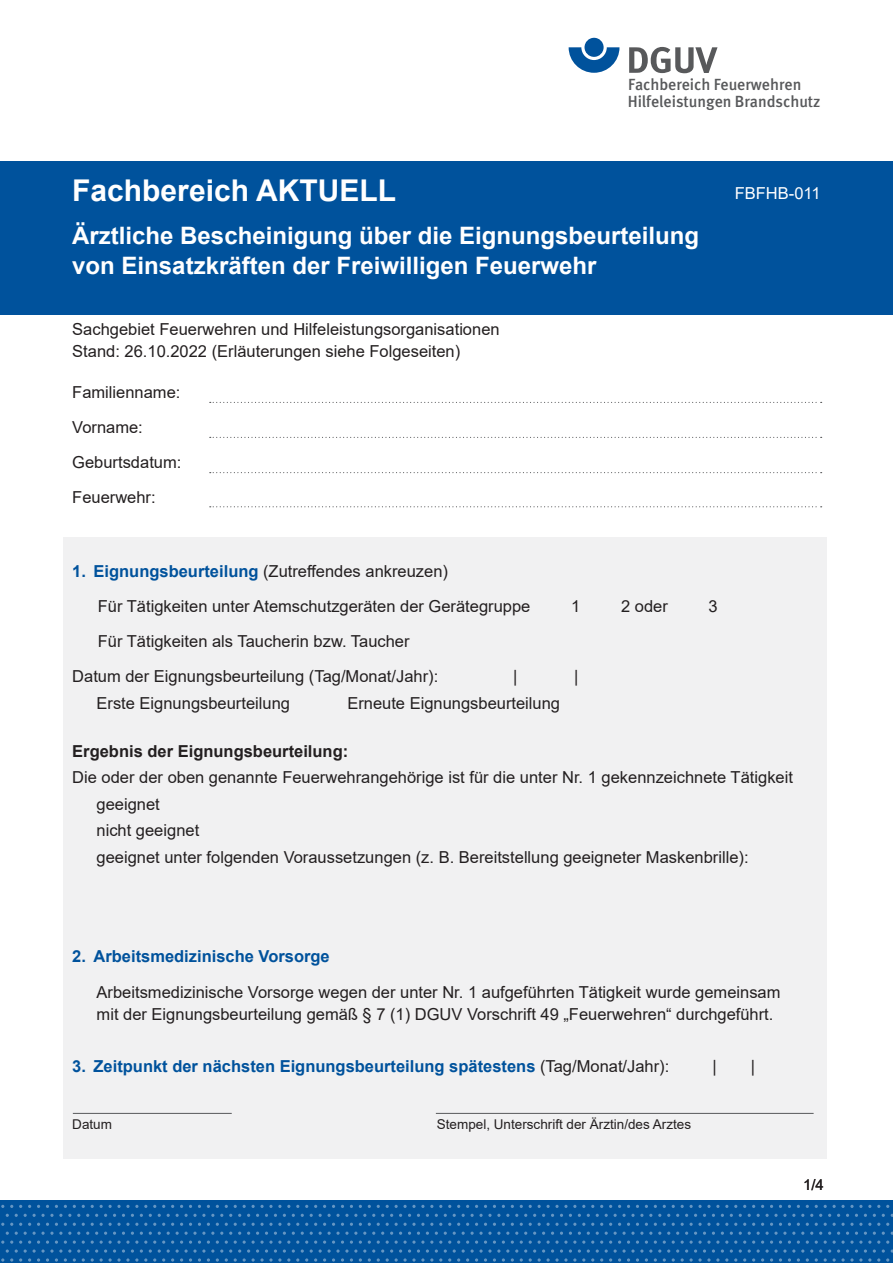
<style>
.page{position:relative;width:893px;height:1263px;background:#fff}
.page>*{position:absolute;margin:0;border:0;box-sizing:border-box;transform-origin:0 0}
._01_Überschriften_D_-_Überschrift_weiss_2{font:700 30px "Arial";color:#fff}
._01_Überschriften_D_-_Unter-Überschrift_w{font:700 24px/30px "Arial";color:#fff}
._02_Fließtext_Fließtext{font:16.5px/22.2px "Arial";color:#231f20}
._02_Fließtext_Fließtext_nummeriert{font:700 16.5px "Arial";color:#00529c}
._02_Fließtext_Fließtext_nummeriert-2{font:16.5px "Arial";color:#231f20}
._02_Fließtext_Fließtext-2{font:700 16.5px "Arial";color:#231f20}
._02_Fließtext_Kolumnentitel{font:16.5px "Arial";color:#fff}
.t1{font:500 16.2px/17px "DGUV Meta";color:#58595b}
.t2{font:15px "Arial";color:#231f20}
._02_Fließtext_Fließtext-3{font:13.5px "Arial";color:#231f20}
.s1{font-weight:700;color:#00529c}
.s2{font-weight:400;color:#231f20}
</style>
<div class="page">
<div style="left:0;top:1200px;width:893px;height:63px;background:#00529c"></div>
<svg style="left:243px;top:1205px;width:38px;height:3px"></svg>
<svg style="left:386px;top:1205px;width:47px;height:3px"></svg>
<svg style="left:538px;top:1205px;width:38px;height:3px"></svg>
<svg style="left:681px;top:1205px;width:38px;height:3px"></svg>
<svg style="left:824px;top:1205px;width:38px;height:3px"></svg>
<svg style="left:176px;top:1214px;width:38px;height:3px"></svg>
<svg style="left:319px;top:1214px;width:38px;height:3px"></svg>
<svg style="left:462px;top:1214px;width:38px;height:3px"></svg>
<svg style="left:605px;top:1214px;width:38px;height:3px"></svg>
<svg style="left:748px;top:1214px;width:38px;height:3px"></svg>
<svg style="left:323px;top:1223px;width:352px;height:38px"></svg>
<svg style="left:676px;top:1223px;width:217px;height:38px"></svg>
<svg style="left:100px;top:1205px;width:38px;height:3px"></svg>
<svg style="left:33px;top:1214px;width:38px;height:3px"></svg>
<svg style="left:1px;top:1223px;width:321px;height:38px"></svg>
<div style="left:0;top:161px;width:893px;height:153px;background:#00529c"></div>
<div style="left:64px;top:538px;width:763px;height:621px;background:#f1f1f2"></div>
<svg style="left:569px;top:47px;width:50px;height:26px"></svg>
<div style="left:584px;top:38px;width:20px;height:19px;background:#00529c;border-radius:50%"></div>
<svg style="left:629px;top:47px;width:88px;height:26px"></svg>
<svg style="left:210px;top:402px;width:607px;height:1px"></svg>
<svg style="left:210px;top:437px;width:607px;height:1px"></svg>
<svg style="left:210px;top:472px;width:607px;height:1px"></svg>
<svg style="left:210px;top:506px;width:607px;height:1px"></svg>
<hr style="left:73px;top:1113px;width:159px;height:1px;background:#58595b">
<hr style="left:436px;top:1113px;width:378px;height:1px;background:#58595b">
<p class="t1" style="left:628px;top:77px;width:194px">Fachbereich Feuerwehren<br>Hilfeleistungen Brandschutz</p>
<h1 class="_01_Überschriften_D_-_Überschrift_weiss_2" style="left:72px;top:169px;width:325px">Fachbereich AKTUELL</h1>
<h1 class="_01_Überschriften_D_-_Unter-Überschrift_w" style="left:72px;top:220px;width:628px">Ärztliche Bescheinigung über die Eignungsbeurteilung von Einsatzkräften der Freiwilligen Feuerwehr</h1>
<p class="_02_Fließtext_Fließtext" style="left:72px;top:317px;width:429px">Sachgebiet Feuerwehren und Hilfeleistungsorganisationen<br>Stand: 26.10.2022 (Erläuterungen siehe Folgeseiten)</p>
<p class="_02_Fließtext_Fließtext" style="left:72px;top:381px;width:110px">Familienname:</p>
<p class="_02_Fließtext_Fließtext" style="left:72px;top:416px;width:72px">Vorname:</p>
<p class="_02_Fließtext_Fließtext" style="left:72px;top:451px;width:111px">Geburtsdatum:</p>
<p class="_02_Fließtext_Fließtext" style="left:72px;top:486px;width:85px">Feuerwehr:</p>
<p class="_02_Fließtext_Kolumnentitel" style="left:735px;top:182px;width:87px">FBFHB-011</p>
<p class="_02_Fließtext_Fließtext_nummeriert-2" style="left:72px;top:560px;width:377px"><span class="s1">1. Eignungsbeurteilung</span> (Zutreffendes ankreuzen)</p>
<p class="_02_Fließtext_Fließtext" style="left:98px;top:595px;width:434px">Für Tätigkeiten unter Atemschutzgeräten der Gerätegruppe</p>
<p class="_02_Fließtext_Fließtext" style="left:571px;top:595px;width:11px">1</p>
<p class="_02_Fließtext_Fließtext" style="left:621px;top:595px;width:48px">2 oder</p>
<p class="_02_Fließtext_Fließtext" style="left:709px;top:595px;width:11px">3</p>
<p class="_02_Fließtext_Fließtext" style="left:98px;top:630px;width:313px">Für Tätigkeiten als Taucherin bzw. Taucher</p>
<p class="_02_Fließtext_Fließtext" style="left:72px;top:665px;width:367px">Datum der Eignungsbeurteilung (Tag/Monat/Jahr):</p>
<p class="_02_Fließtext_Fließtext" style="left:513px;top:665px;width:6px">|</p>
<p class="_02_Fließtext_Fließtext" style="left:574px;top:665px;width:6px">|</p>
<p class="_02_Fließtext_Fließtext" style="left:97px;top:692px;width:195px">Erste Eignungsbeurteilung</p>
<p class="_02_Fließtext_Fließtext" style="left:347px;top:692px;width:214px">Erneute Eignungsbeurteilung</p>
<p class="_02_Fließtext_Fließtext-2" style="left:72px;top:739px;width:277px">Ergebnis der Eignungsbeurteilung:</p>
<p class="_02_Fließtext_Fließtext" style="left:72px;top:766px;width:722px">Die oder der oben genannte Feuerwehrangehörige ist für die unter Nr. 1 gekennzeichnete Tätigkeit</p>
<p class="_02_Fließtext_Fließtext" style="left:97px;top:792px;width:65px">geeignet</p>
<p class="_02_Fließtext_Fließtext" style="left:97px;top:819px;width:104px">nicht geeignet</p>
<p class="_02_Fließtext_Fließtext" style="left:97px;top:846px;width:654px">geeignet unter folgenden Voraussetzungen (z. B. Bereitstellung geeigneter Maskenbrille):</p>
<p class="_02_Fließtext_Fließtext_nummeriert" style="left:72px;top:945px;width:259px">2. Arbeitsmedizinische Vorsorge</p>
<p class="_02_Fließtext_Fließtext" style="left:97px;top:980px;width:685px">Arbeitsmedizinische Vorsorge wegen der unter Nr. 1 aufgeführten Tätigkeit wurde gemeinsam mit der Eignungsbeurteilung gemäß § 7 (1) DGUV Vorschrift 49 „Feuerwehren“ durchgeführt.</p>
<p class="_02_Fließtext_Fließtext_nummeriert" style="left:72px;top:1054px;width:599px">3. Zeitpunkt der nächsten Eignungsbeurteilung spätestens <span class="s2">(Tag/Monat/Jahr):</span></p>
<p class="_02_Fließtext_Fließtext_nummeriert-2" style="left:713px;top:1055px;width:6px">|</p>
<p class="_02_Fließtext_Fließtext_nummeriert-2" style="left:751px;top:1055px;width:6px">|</p>
<p class="_02_Fließtext_Fließtext-3" style="left:72px;top:1115px;width:41px">Datum</p>
<p class="_02_Fließtext_Fließtext-3" style="left:437px;top:1115px;width:256px">Stempel, Unterschrift der Ärztin/des Arztes</p>
<p class="t2" style="left:803px;top:1175px;width:22px">1/4</p>
</div>
